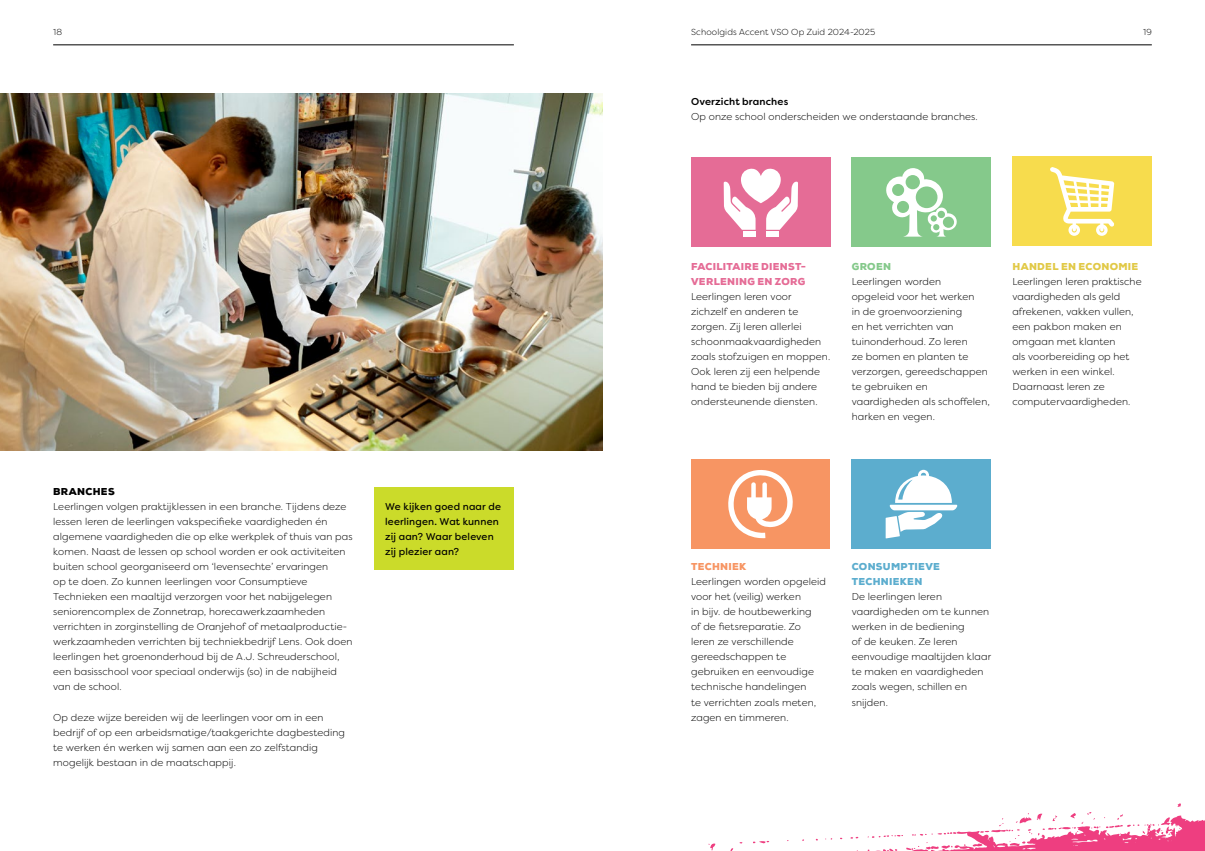
<style>
.page{position:relative;width:1205px;height:851px;background:#fff}
.page>*{position:absolute;margin:0;border:0;box-sizing:border-box;transform-origin:0 0}
.t1{font:300 10px/15px "Filson Soft";letter-spacing:.01em;color:#000}
.t2{font:10px/15px "Filson Soft";letter-spacing:.01em;color:#000}
.t3{font:900 10px/15px "Nexa";letter-spacing:.03em;color:#e56c96}
.t4{font:900 10px/15px "Nexa";letter-spacing:.03em;color:#5cadce}
.t5{font:500 10px "Filson Soft";letter-spacing:.01em;color:#000}
.t6{font:900 10px "Nexa";letter-spacing:.03em;color:#e1c947}
.t7{font:900 10px "Nexa";letter-spacing:.03em;color:#000}
.t8{font:900 10px "Nexa";letter-spacing:.03em;color:#f79563}
.t9{font:900 10px "Nexa";letter-spacing:.035em;color:#85c98b}
.t10{font:300 8.75px "Filson Soft";letter-spacing:.015em;color:#000}
</style>
<div class="page">
<hr style="left:691px;top:45px;width:461px;height:1px;background:#000">
<hr style="left:53px;top:45px;width:461px;height:1px;background:#000">
<svg style="left:708px;top:803px;width:497px;height:48px"></svg>
<img style="left:0;top:94px;width:602px;height:356px">
<div style="left:1012px;top:156px;width:140px;height:90px;background:#f7dc4d"></div>
<svg style="left:1050px;top:167px;width:64px;height:69px"></svg>
<div style="left:852px;top:459px;width:139px;height:90px;background:#5cadce"></div>
<svg style="left:885px;top:469px;width:73px;height:69px"></svg>
<div style="left:691px;top:459px;width:139px;height:90px;background:#f79563"></div>
<svg style="left:728px;top:470px;width:65px;height:68px"></svg>
<div style="left:852px;top:157px;width:139px;height:90px;background:#85c98b"></div>
<svg style="left:886px;top:168px;width:71px;height:68px"></svg>
<div style="left:691px;top:157px;width:139px;height:90px;background:#e56c96"></div>
<div style="left:743px;top:232px;width:12px;height:5px;background:#fff"></div>
<div style="left:766px;top:232px;width:13px;height:5px;background:#fff"></div>
<svg style="left:724px;top:168px;width:74px;height:62px"></svg>
<div style="left:374px;top:487px;width:140px;height:83px;background:#cbdb2a"></div>
<p class="t10" style="left:53px;top:27px;width:11px">18</p>
<p class="t10" style="left:691px;top:27px;width:186px">Schoolgids Accent VSO Op Zuid 2024-2025</p>
<p class="t10" style="left:1143px;top:27px;width:10px">19</p>
<p class="t7" style="left:53px;top:485px;width:63px">BRANCHES</p>
<p class="t1" style="left:53px;top:499px;width:301px">Leerlingen volgen praktijklessen in een branche. Tijdens deze lessen leren de leerlingen vakspecifieke vaardigheden én algemene vaardigheden die op elke werkplek of thuis van pas komen. Naast de lessen op school worden er ook activiteiten buiten school georganiseerd om ‘levensechte’ ervaringen<br>op te doen. Zo kunnen leerlingen voor Consumptieve Technieken een maaltijd verzorgen voor het nabijgelegen seniorencomplex de Zonnetrap, horecawerkzaamheden verrichten in zorginstelling de Oranjehof of metaalproductie&shy;werkzaamheden verrichten bij techniekbedrijf Lens. Ook doen leerlingen het groenonderhoud bij de A.J. Schreuderschool, een basisschool voor speciaal onderwijs (so) in de nabijheid van de school.</p>
<p class="t1" style="left:53px;top:709px;width:293px">Op deze wijze bereiden wij de leerlingen voor om in een bedrijf of op een arbeidsmatige/taakgerichte dagbesteding te werken én werken wij samen aan een zo zelfstandig mogelijk bestaan in de maatschappij.</p>
<p class="t2" style="left:385px;top:499px;width:117px">We kijken goed naar de leerlingen. Wat kunnen zij aan? Waar beleven zij plezier aan?</p>
<p class="t5" style="left:691px;top:95px;width:99px">Overzicht branches</p>
<p class="t1" style="left:691px;top:109px;width:288px">Op onze school onderscheiden we onderstaande branches.</p>
<p class="t3" style="left:691px;top:259px;width:116px">FACILITAIRE DIENST-<br>VERLENING EN ZORG</p>
<p class="t1" style="left:691px;top:289px;width:141px">Leerlingen leren voor zichzelf en anderen te zorgen. Zij leren allerlei schoonmaakvaardigheden zoals stofzuigen en moppen.<br>Ook leren zij een helpende hand te bieden bij andere ondersteunende diensten.</p>
<p class="t9" style="left:852px;top:260px;width:41px">GROEN</p>
<p class="t1" style="left:852px;top:274px;width:140px">Leerlingen worden<br>opgeleid voor het werken<br>in de groenvoorziening<br>en het verrichten van tuinonderhoud. Zo leren<br>ze bomen en planten te verzorgen, gereedschappen te gebruiken en vaardigheden als schoffelen, harken en vegen.</p>
<p class="t6" style="left:1012px;top:260px;width:127px">HANDEL EN ECONOMIE</p>
<p class="t1" style="left:1012px;top:274px;width:131px">Leerlingen leren praktische vaardigheden als geld afrekenen, vakken vullen, een pakbon maken en omgaan met klanten<br>als voorbereiding op het werken in een winkel.<br>Daarnaast leren ze computervaardigheden.</p>
<p class="t8" style="left:691px;top:560px;width:57px">TECHNIEK</p>
<p class="t1" style="left:691px;top:574px;width:136px">Leerlingen worden opgeleid voor het (veilig) werken<br>in bijv. de houtbewerking<br>of de fietsreparatie. Zo leren ze verschillende gereedschappen te gebruiken en eenvoudige technische handelingen<br>te verrichten zoals meten, zagen en timmeren.</p>
<p class="t4" style="left:852px;top:559px;width:90px">CONSUMPTIEVE<br>TECHNIEKEN</p>
<p class="t1" style="left:852px;top:589px;width:141px">De leerlingen leren vaardigheden om te kunnen werken in de bediening<br>of de keuken. Ze leren eenvoudige maaltijden klaar te maken en vaardigheden zoals wegen, schillen en snijden.</p>
</div>
